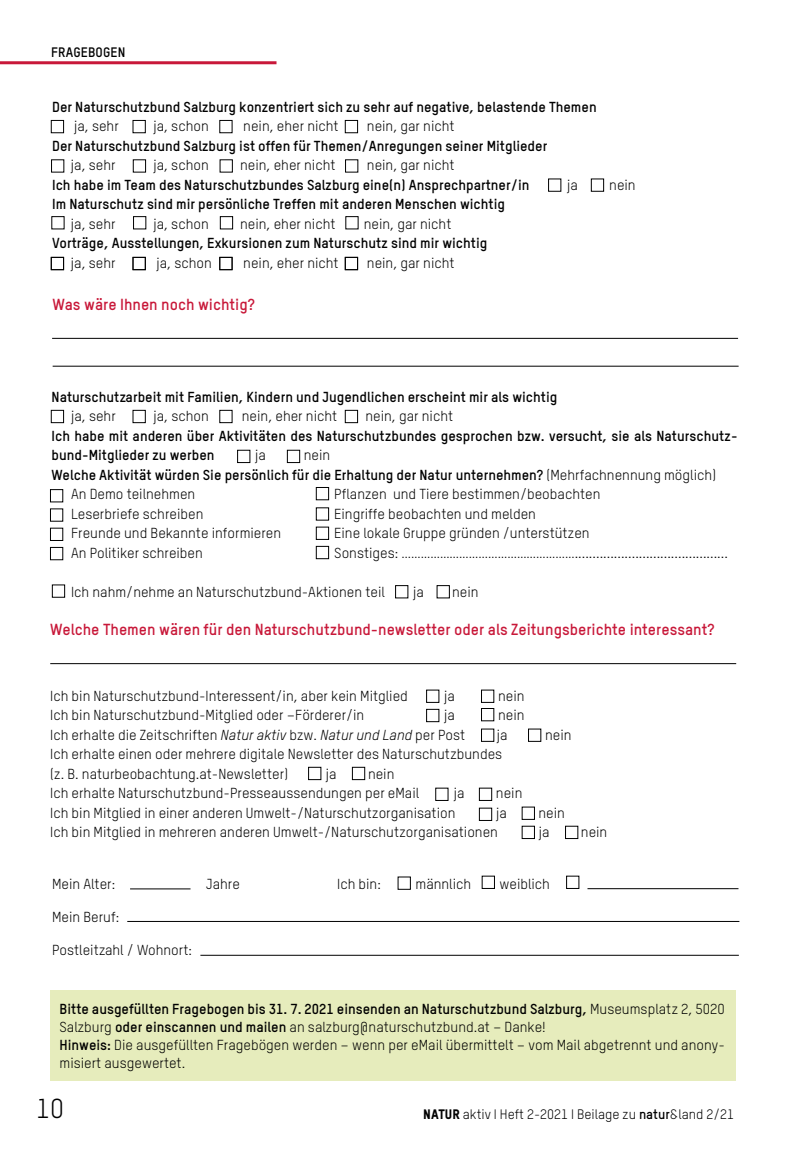
<style>
.page{position:relative;width:787px;height:1149px;background:#fff}
.page>*{position:absolute;margin:0;border:0;box-sizing:border-box;transform-origin:0 0}
.t1{font:27px "TSTAR";color:#000}
.t2{font:700 15.75px "TSTAR";color:#c81839}
.t3{font:14.25px/18px "TSTAR";color:#000}
.t4{font:700 14.25px/19.5px "TSTAR";color:#000}
.t5{font:13.5px "TSTAR";color:#000}
.t6{font:700 13.5px "TSTAR";letter-spacing:.01em;color:#000}
.s1{font-weight:400}
.s2{font-style:italic}
.s3{font-weight:700}
.s4{font-family:"TSTAR Headline"}
</style>
<div class="page">
<hr style="left:0;top:61px;width:276px;height:3px;background:#c81839">
<hr style="left:52px;top:338px;width:686px;height:1px;background:#000">
<hr style="left:53px;top:366px;width:685px;height:1px;background:#000">
<div style="left:51px;top:120px;width:13px;height:13px;border:1px solid #000"></div>
<div style="left:133px;top:120px;width:12px;height:13px;border:1px solid #000"></div>
<div style="left:345px;top:120px;width:13px;height:13px;border:1px solid #000"></div>
<div style="left:219px;top:120px;width:13px;height:13px;border:1px solid #000"></div>
<div style="left:51px;top:257px;width:13px;height:13px;border:1px solid #000"></div>
<div style="left:133px;top:257px;width:12px;height:13px;border:1px solid #000"></div>
<div style="left:345px;top:257px;width:13px;height:13px;border:1px solid #000"></div>
<div style="left:219px;top:257px;width:13px;height:13px;border:1px solid #000"></div>
<div style="left:52px;top:216px;width:12px;height:13px;border:1px solid #000"></div>
<div style="left:133px;top:216px;width:13px;height:13px;border:1px solid #000"></div>
<div style="left:345px;top:216px;width:13px;height:13px;border:1px solid #000"></div>
<div style="left:220px;top:216px;width:13px;height:13px;border:1px solid #000"></div>
<div style="left:51px;top:159px;width:13px;height:13px;border:1px solid #000"></div>
<div style="left:133px;top:159px;width:13px;height:13px;border:1px solid #000"></div>
<div style="left:345px;top:159px;width:13px;height:13px;border:1px solid #000"></div>
<div style="left:548px;top:179px;width:13px;height:12px;border:1px solid #000"></div>
<div style="left:591px;top:179px;width:13px;height:12px;border:1px solid #000"></div>
<div style="left:237px;top:450px;width:13px;height:12px;border:1px solid #000"></div>
<div style="left:51px;top:410px;width:13px;height:13px;border:1px solid #000"></div>
<div style="left:133px;top:410px;width:12px;height:13px;border:1px solid #000"></div>
<div style="left:345px;top:410px;width:13px;height:13px;border:1px solid #000"></div>
<div style="left:219px;top:410px;width:13px;height:13px;border:1px solid #000"></div>
<div style="left:50px;top:508px;width:13px;height:13px;border:1px solid #000"></div>
<div style="left:50px;top:489px;width:13px;height:13px;border:1px solid #000"></div>
<div style="left:287px;top:450px;width:13px;height:12px;border:1px solid #000"></div>
<div style="left:52px;top:584px;width:13px;height:13px;border:1px solid #000"></div>
<div style="left:50px;top:547px;width:13px;height:13px;border:1px solid #000"></div>
<div style="left:316px;top:487px;width:13px;height:13px;border:1px solid #000"></div>
<div style="left:395px;top:585px;width:13px;height:13px;border:1px solid #000"></div>
<div style="left:316px;top:546px;width:13px;height:12px;border:1px solid #000"></div>
<div style="left:316px;top:526px;width:13px;height:13px;border:1px solid #000"></div>
<div style="left:316px;top:507px;width:13px;height:13px;border:1px solid #000"></div>
<div style="left:437px;top:585px;width:12px;height:13px;border:1px solid #000"></div>
<hr style="left:50px;top:663px;width:686px;height:1px;background:#000">
<div style="left:352px;top:766px;width:13px;height:13px;border:1px solid #000"></div>
<div style="left:308px;top:766px;width:13px;height:13px;border:1px solid #000"></div>
<div style="left:435px;top:787px;width:13px;height:13px;border:1px solid #000"></div>
<div style="left:426px;top:709px;width:13px;height:12px;border:1px solid #000"></div>
<div style="left:481px;top:708px;width:13px;height:12px;border:1px solid #000"></div>
<div style="left:479px;top:807px;width:13px;height:13px;border:1px solid #000"></div>
<div style="left:479px;top:787px;width:13px;height:13px;border:1px solid #000"></div>
<div style="left:481px;top:728px;width:13px;height:13px;border:1px solid #000"></div>
<hr style="left:200px;top:954px;width:539px;height:1px;background:#000">
<hr style="left:587px;top:888px;width:151px;height:1px;background:#000">
<hr style="left:127px;top:920px;width:612px;height:1px;background:#000">
<hr style="left:130px;top:888px;width:60px;height:1px;background:#000">
<div style="left:50px;top:990px;width:686px;height:90px;background:#e6ecbc"></div>
<p class="t6" style="left:51px;top:44px;width:76px">FRAGEBOGEN</p>
<p class="t4" style="left:52px;top:96px;width:546px">Der Naturschutzbund Salzburg konzentriert sich zu sehr auf negative, belastende Themen</p>
<p class="t3" style="left:74px;top:117px;width:46px">ja, sehr</p>
<p class="t3" style="left:153px;top:117px;width:57px">ja, schon</p>
<p class="t3" style="left:243px;top:117px;width:97px">nein, eher nicht</p>
<p class="t3" style="left:367px;top:117px;width:89px">nein, gar nicht</p>
<p class="t4" style="left:52px;top:135px;width:497px">Der Naturschutzbund Salzburg ist offen für Themen/Anregungen seiner Mitglieder</p>
<p class="t3" style="left:71px;top:156px;width:46px">ja, sehr</p>
<p class="t3" style="left:153px;top:156px;width:57px">ja, schon</p>
<p class="t3" style="left:240px;top:156px;width:97px">nein, eher nicht</p>
<p class="t3" style="left:367px;top:156px;width:89px">nein, gar nicht</p>
<p class="t4" style="left:52px;top:174px;width:479px">Ich habe im Team des Naturschutzbundes Salzburg eine(n) Ansprechpartner/in</p>
<p class="t3" style="left:567px;top:175px;width:12px">ja</p>
<p class="t3" style="left:609px;top:175px;width:28px">nein</p>
<p class="t4" style="left:52px;top:194px;width:454px">Im Naturschutz sind mir persönliche Treffen mit anderen Menschen wichtig</p>
<p class="t3" style="left:71px;top:214px;width:46px">ja, sehr</p>
<p class="t3" style="left:153px;top:214px;width:57px">ja, schon</p>
<p class="t3" style="left:240px;top:214px;width:97px">nein, eher nicht</p>
<p class="t3" style="left:364px;top:214px;width:89px">nein, gar nicht</p>
<p class="t4" style="left:52px;top:233px;width:437px">Vorträge, Ausstellungen, Exkursionen zum Naturschutz sind mir wichtig</p>
<p class="t3" style="left:71px;top:253px;width:46px">ja, sehr</p>
<p class="t3" style="left:156px;top:253px;width:57px">ja, schon</p>
<p class="t3" style="left:243px;top:253px;width:97px">nein, eher nicht</p>
<p class="t3" style="left:367px;top:253px;width:89px">nein, gar nicht</p>
<p class="t2" style="left:53px;top:295px;width:204px">Was wäre Ihnen noch wichtig?</p>
<p class="t4" style="left:52px;top:386px;width:507px">Naturschutzarbeit mit Familien, Kindern und Jugendlichen erscheint mir als wichtig</p>
<p class="t3" style="left:71px;top:407px;width:46px">ja, sehr</p>
<p class="t3" style="left:153px;top:407px;width:57px">ja, schon</p>
<p class="t3" style="left:242px;top:407px;width:97px">nein, eher nicht</p>
<p class="t3" style="left:365px;top:407px;width:89px">nein, gar nicht</p>
<p class="t4" style="left:52px;top:425px;width:687px">Ich habe mit anderen über Aktivitäten des Naturschutzbundes gesprochen bzw. versucht, sie als Naturschutz&shy;bund-Mitglieder zu werben</p>
<p class="t3" style="left:255px;top:446px;width:12px">ja</p>
<p class="t3" style="left:304px;top:446px;width:28px">nein</p>
<p class="t4" style="left:52px;top:464px;width:666px">Welche Aktivität würden Sie persönlich für die Erhaltung der Natur unternehmen? <span class="s1">(Mehrfachnennung möglich)</span></p>
<p class="t3" style="left:71px;top:485px;width:126px">An Demo teilnehmen</p>
<p class="t3" style="left:334px;top:485px;width:268px">Pflanzen und Tiere bestimmen/beobachten</p>
<p class="t3" style="left:71px;top:504px;width:134px">Leserbriefe schreiben</p>
<p class="t3" style="left:334px;top:504px;width:203px">Eingriffe beobachten und melden</p>
<p class="t3" style="left:71px;top:524px;width:212px">Freunde und Bekannte informieren</p>
<p class="t3" style="left:334px;top:524px;width:257px">Eine lokale Gruppe gründen /unterstützen</p>
<p class="t3" style="left:71px;top:543px;width:133px">An Politiker schreiben</p>
<p class="t3" style="left:334px;top:543px;width:395px">Sonstiges: ………………………………………………...........................................</p>
<p class="t3" style="left:71px;top:582px;width:315px">Ich nahm/nehme an Naturschutzbund-Aktionen teil</p>
<p class="t3" style="left:413px;top:582px;width:12px">ja</p>
<p class="t3" style="left:452px;top:582px;width:28px">nein</p>
<p class="t2" style="left:50px;top:619px;width:665px">Welche Themen wären für den Naturschutzbund-newsletter oder als Zeitungsberichte interessant?</p>
<p class="t3" style="left:50px;top:686px;width:359px">Ich bin Naturschutzbund-Interessent/in, aber kein Mitglied</p>
<p class="t3" style="left:444px;top:686px;width:12px">ja</p>
<p class="t3" style="left:498px;top:686px;width:28px">nein</p>
<p class="t3" style="left:50px;top:706px;width:315px">Ich bin Naturschutzbund-Mitglied oder –Förderer/in</p>
<p class="t3" style="left:444px;top:706px;width:12px">ja</p>
<p class="t3" style="left:498px;top:706px;width:28px">nein</p>
<p class="t3" style="left:50px;top:725px;width:416px">Ich erhalte die Zeitschriften <span class="s2">Natur aktiv</span> bzw. <span class="s2">Natur und Land</span> per Post</p>
<p class="t3" style="left:496px;top:725px;width:12px">ja</p>
<p class="t3" style="left:545px;top:725px;width:28px">nein</p>
<p class="t3" style="left:50px;top:744px;width:453px;line-height:19.5px">Ich erhalte einen oder mehrere digitale Newsletter des Naturschutzbundes (z. B. naturbeobachtung.at-Newsletter)</p>
<p class="t3" style="left:50px;top:763px;width:370px;line-height:19.5px;text-indent:318px">nein<br>Ich erhalte Naturschutzbund-Presseaussendungen per eMail</p>
<p class="t3" style="left:326px;top:764px;width:12px">ja</p>
<p class="t3" style="left:454px;top:784px;width:12px">ja</p>
<p class="t3" style="left:496px;top:784px;width:28px">nein</p>
<p class="t3" style="left:50px;top:803px;width:407px">Ich bin Mitglied in einer anderen Umwelt-/Naturschutzorganisation</p>
<p class="t3" style="left:496px;top:803px;width:12px">ja</p>
<p class="t3" style="left:538px;top:803px;width:28px">nein</p>
<p class="t3" style="left:50px;top:823px;width:449px">Ich bin Mitglied in mehreren anderen Umwelt-/Naturschutzorganisationen</p>
<p class="t3" style="left:539px;top:823px;width:12px">ja</p>
<p class="t3" style="left:581px;top:823px;width:28px">nein</p>
<p class="t3" style="left:52px;top:874px;width:65px">Mein Alter:</p>
<p class="t3" style="left:206px;top:874px;width:35px">Jahre</p>
<p class="t3" style="left:337px;top:874px;width:45px">Ich bin:</p>
<p class="t3" style="left:415px;top:874px;width:57px">männlich</p>
<p class="t3" style="left:499px;top:874px;width:52px">weiblich</p>
<p class="t3" style="left:52px;top:907px;width:69px">Mein Beruf:</p>
<p class="t3" style="left:52px;top:940px;width:141px">Postleitzahl / Wohnort:</p>
<p class="t3" style="left:60px;top:999px;width:667px"><span class="s3">Bitte ausgefüllten Fragebogen bis 31. 7. 2021 einsenden an Naturschutzbund Salzburg,</span> Museumsplatz 2, 5020<br>Salzburg <span class="s3">oder einscannen und mailen</span> an salzburg@naturschutzbund.at – Danke!<br><span class="s3">Hinweis:</span> Die ausgefüllten Fragebögen werden – wenn per eMail übermittelt – vom Mail abgetrennt und anony&shy;misiert ausgewertet.</p>
<h1 class="t1" style="left:36px;top:1091px;width:30px">10</h1>
<p class="t5" style="left:423px;top:1105px;width:312px"><span class="s4">NATUR</span> aktiv I Heft 2-2021 I Beilage zu <span class="s3">natur</span>&amp;land 2/21</p>
</div>
